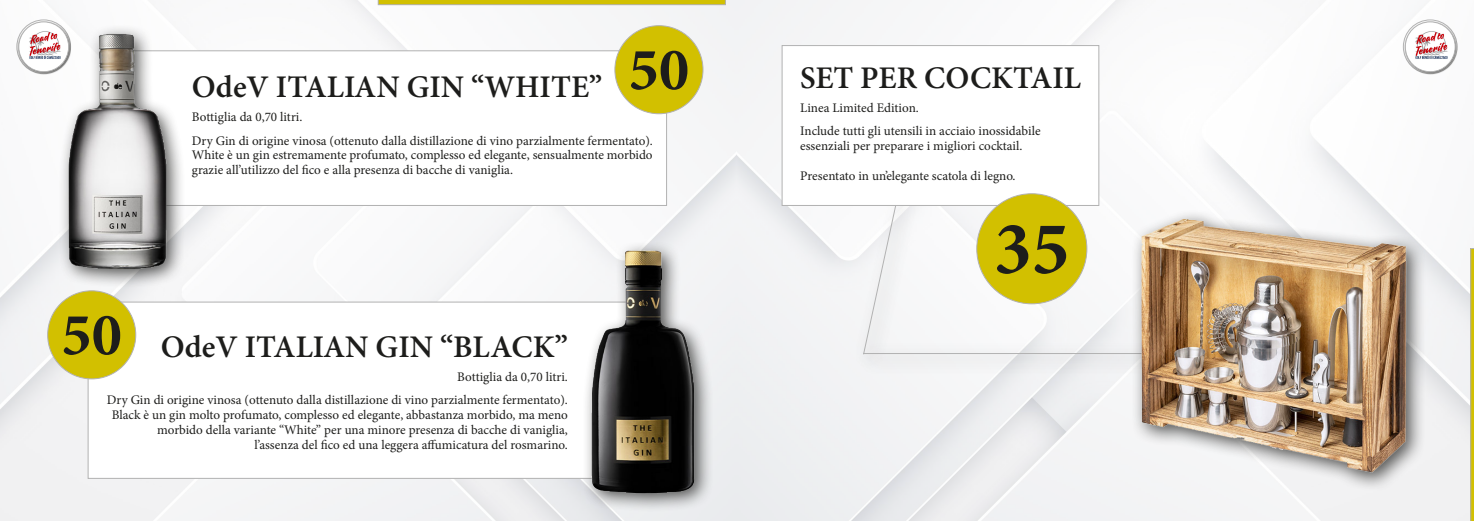
<style>
.page{position:relative;width:1474px;height:521px;background:#fff}
.page>*{position:absolute;margin:0;border:0;box-sizing:border-box;transform-origin:0 0}
.t1{font:700 75.6px "Minion Pro";color:#1d1d1b}
.t2{font:700 60.46px "Minion Pro";color:#1d1d1b}
.t3{font:600 31.5px "Minion Pro";color:#1d1d1b}
.t4{font:13.12px/14.9px "Minion Pro";color:#1d1d1b}
</style>
<div class="page">
<img style="left:0;top:0;width:1470px;height:521px">
<div style="left:129px;top:50px;width:538px;height:156px;background:#fff;border:1px solid #b2b2b2"></div>
<img style="left:47px;top:12px;width:146px;height:309px">
<div style="left:88px;top:302px;width:554px;height:177px;background:#fff;border:1px solid #b2b2b2"></div>
<img style="left:575px;top:229px;width:145px;height:292px">
<div style="left:615px;top:26px;width:88px;height:88px;background:#d2c000;border-radius:50%"></div>
<div style="left:48px;top:291px;width:88px;height:88px;background:#d2c000;border-radius:50%"></div>
<svg style="left:378px;top:0;width:347px;height:5px;background:#ccbd1c"></svg>
<div style="left:853px;top:186px;width:65px;height:186px;background:#f6f6f7"></div>
<svg style="left:865px;top:206px;width:34px;height:136px"></svg>
<div style="left:781px;top:45px;width:318px;height:161px;background:#fff;border:1px solid #b2b2b2"></div>
<div style="left:976px;top:194px;width:110px;height:110px;background:#d2c000;border-radius:50%"></div>
<div style="left:855px;top:342px;width:350px;height:33px;background:#f0f1f2"></div>
<hr style="left:863px;top:353px;width:324px;height:1px;background:#b2b2b2">
<img style="left:1046px;top:190px;width:424px;height:312px">
<svg style="left:1470px;top:248px;width:3px;height:273px"></svg>
<div style="left:1403px;top:21px;width:54px;height:53px;background:#1d1d1b;opacity:.75"></div>
<div style="left:1405px;top:22px;width:49px;height:50px;background:#fff;border-radius:50%"></div>
<img style="left:1411px;top:25px;width:39px;height:40px">
<div style="left:1405px;top:22px;width:50px;height:50px;border:1px solid #b2b2b2;border-radius:50%"></div>
<div style="left:18px;top:21px;width:53px;height:53px;background:#1d1d1b;opacity:.75"></div>
<svg style="left:19px;top:22px;width:50px;height:50px"></svg>
<img style="left:25px;top:25px;width:39px;height:40px">
<div style="left:19px;top:22px;width:50px;height:50px;border:1px solid #b2b2b2;border-radius:50%"></div>
<p class="t2" style="left:628px;top:27px;width:62px">50</p>
<p class="t3" style="left:192px;top:65px;width:412px">OdeV ITALIAN GIN “WHITE”</p>
<p class="t4" style="left:192px;top:109px;width:112px">Bottiglia da 0,70 litri.</p>
<p class="t4" style="left:192px;top:133px;width:462px">Dry Gin di origine vinosa (ottenuto dalla distillazione di vino parzialmente fermentato).</p>
<p class="t4" style="left:192px;top:148px;width:462px">White è un gin estremamente profumato, complesso ed elegante, sensualmente morbido grazie all’utilizzo del fico e alla presenza di bacche di vaniglia.</p>
<p class="t2" style="left:61px;top:292px;width:62px">50</p>
<p class="t3" style="left:161px;top:325px;width:409px">OdeV ITALIAN GIN “BLACK”</p>
<p class="t4" style="left:457px;top:369px;width:112px">Bottiglia da 0,70 litri.</p>
<p class="t4" style="left:107px;top:393px;width:462px">Dry Gin di origine vinosa (ottenuto dalla distillazione di vino parzialmente fermentato).</p>
<p class="t4" style="left:112px;top:408px;width:457px;text-align:right">Black è un gin molto profumato, complesso ed elegante, abbastanza morbido, ma meno morbido della variante “White” per una minore presenza di bacche di vaniglia,</p>
<p class="t4" style="left:255px;top:437px;width:315px">l’assenza del fico ed una leggera affumicatura del rosmarino.</p>
<p class="t3" style="left:800px;top:56px;width:282px">SET PER COCKTAIL</p>
<p class="t4" style="left:800px;top:100px;width:120px">Linea Limited Edition.</p>
<p class="t4" style="left:800px;top:124px;width:242px">Include tutti gli utensili in acciaio inossidabile</p>
<p class="t4" style="left:800px;top:139px;width:224px">essenziali per preparare i migliori cocktail.</p>
<p class="t4" style="left:800px;top:168px;width:217px">Presentato in un’elegante scatola di legno.</p>
<p class="t1" style="left:994px;top:196px;width:77px">35</p>
</div>
